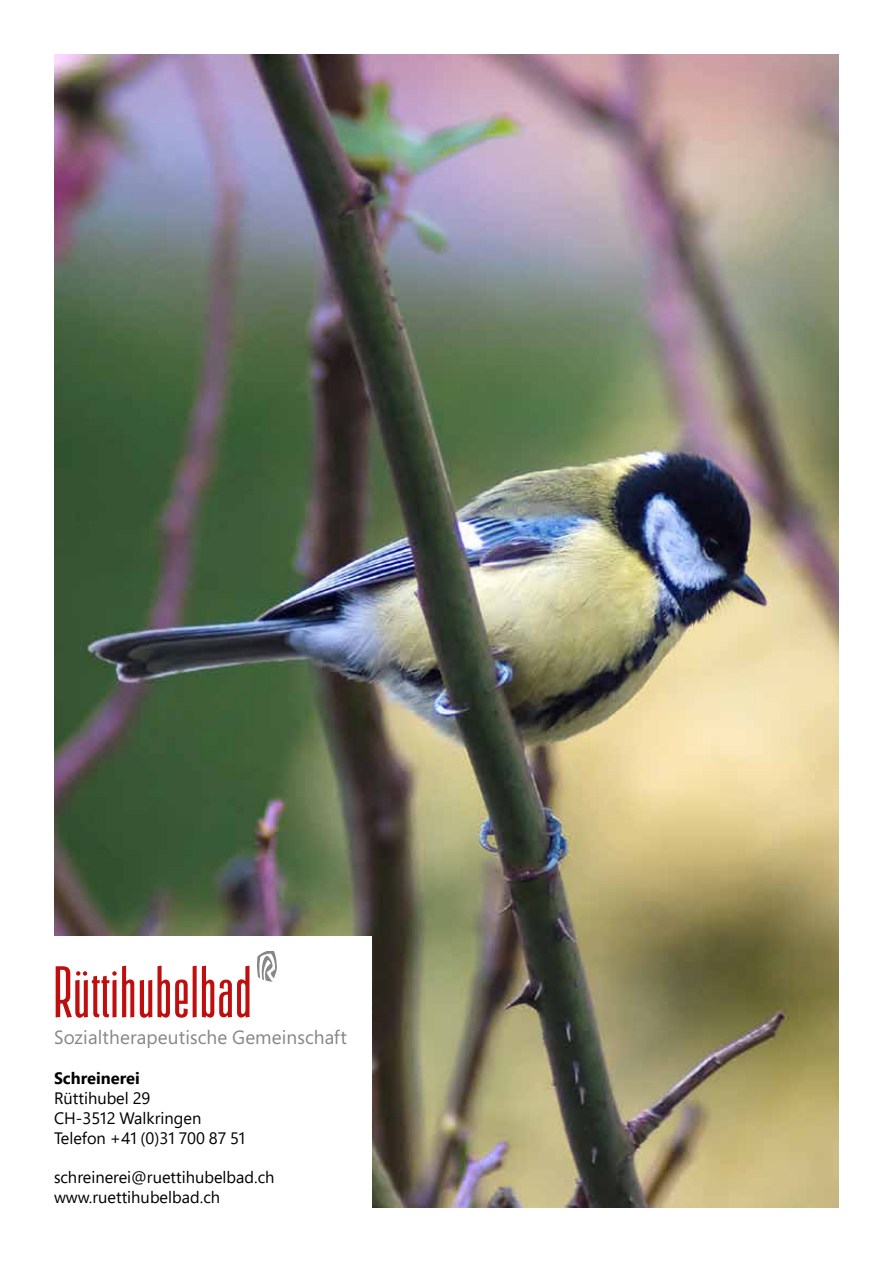
<style>
.page{position:relative;width:893px;height:1263px;background:#fff}
.page>*{position:absolute;margin:0;border:0;box-sizing:border-box;transform-origin:0 0}
.t1{font:19.2px "Segoe Pro";letter-spacing:.005em;color:#878787}
.t2{font:16.5px/19.8px "Segoe Pro";color:#000}
.t3{font:700 16.5px "Segoe Pro";color:#000}
</style>
<div class="page">
<img style="left:54px;top:54px;width:785px;height:1153px">
<div style="left:54px;top:936px;width:317px;height:279px;background:#fff"></div>
<svg style="left:257px;top:952px;width:20px;height:30px"></svg>
<svg style="left:56px;top:966px;width:78px;height:52px"></svg>
<svg style="left:140px;top:966px;width:110px;height:52px"></svg>
<p class="t1" style="left:54px;top:1024px;width:295px">Sozialtherapeutische Gemeinschaft</p>
<p class="t3" style="left:54px;top:1067px;width:87px">Schreinerei</p>
<p class="t2" style="left:54px;top:1088px;width:193px">Rüttihubel 29<br>CH-3512 Walkringen<br>Telefon +41 (0)31 700 87 51</p>
<p class="t2" style="left:54px;top:1167px;width:222px">schreinerei@ruettihubelbad.ch www.ruettihubelbad.ch</p>
</div>
